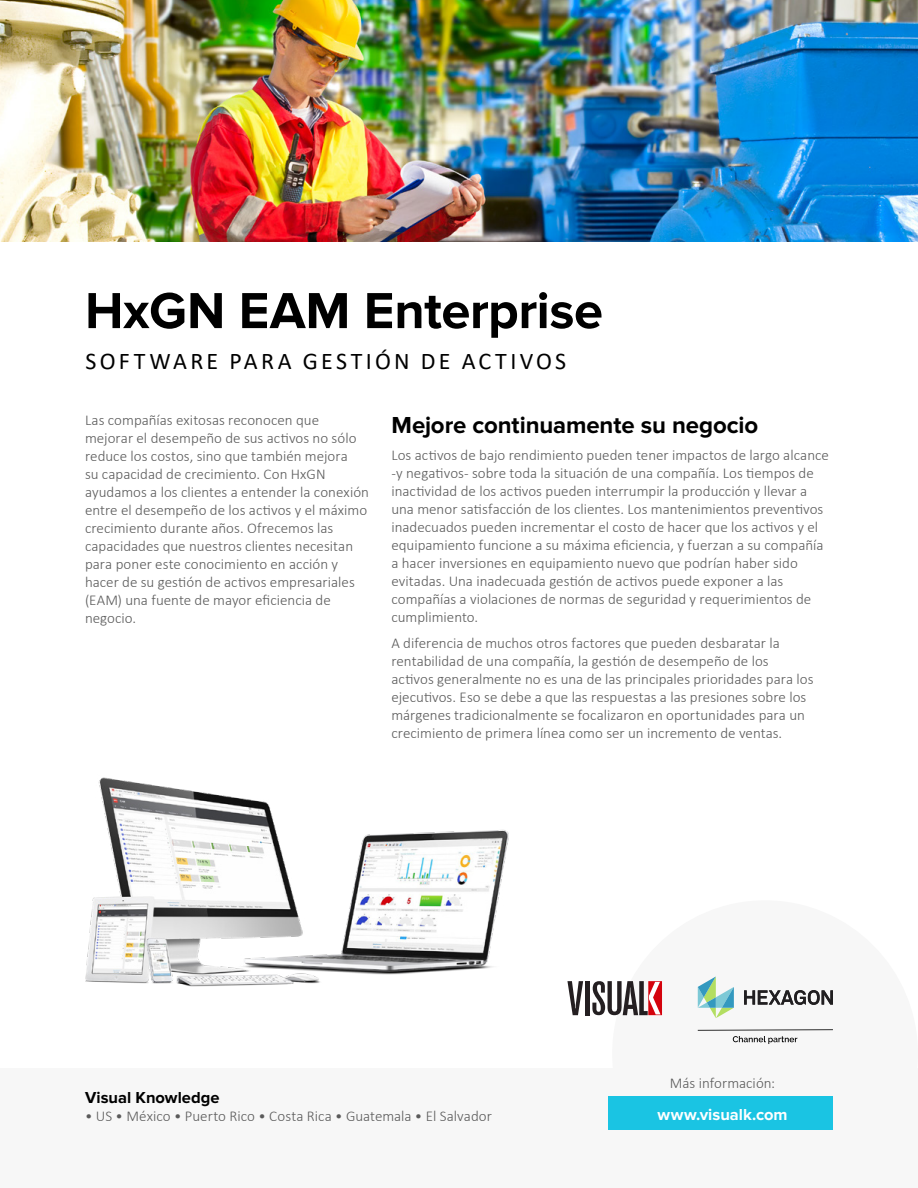
<style>
.page{position:relative;width:918px;height:1188px;background:#fff}
.page>*{position:absolute;margin:0;border:0;box-sizing:border-box;transform-origin:0 0}
.t1{font:700 52.5px "Proxima Nova";letter-spacing:-.01em;color:#000}
.t2{font:24px "Calibri";letter-spacing:.135em;color:#000}
.t3{font:700 24px "Proxima Nova";letter-spacing:-.005em;color:#000}
.t4{font:700 16.5px "Proxima Nova";color:#000}
.t5{font:700 16.5px "Proxima Nova";color:#fff}
.t6{font:300 15px/18px "Calibri";color:#5a5a5a}
</style>
<div class="page">
<img style="left:0;top:0;width:918px;height:242px">
<img style="left:85px;top:777px;width:424px;height:210px">
<svg style="left:567px;top:981px;width:16px;height:34px"></svg>
<hr style="left:585px;top:981px;width:4px;height:34px;background:#241f21">
<svg style="left:592px;top:981px;width:70px;height:34px"></svg>
<svg style="left:744px;top:990px;width:89px;height:15px"></svg>
<svg style="left:698px;top:976px;width:36px;height:42px"></svg>
<svg style="left:698px;top:1029px;width:135px;height:15px"></svg>
<div style="left:0;top:1069px;width:918px;height:119px;background:#f7f7f7"></div>
<div style="left:609px;top:1097px;width:224px;height:33px;background:#1ac4e3"></div>
<h1 class="t1" style="left:85px;top:280px;width:519px">HxGN EAM Enterprise</h1>
<h2 class="t2" style="left:86px;top:344px;width:482px">SOFTWARE PARA GESTIÓN DE ACTIVOS</h2>
<p class="t6" style="left:85px;top:411px;width:286px">Las compañías exitosas reconocen que mejorar el desempeño de sus activos no sólo reduce los costos, sino que también mejora<br>su capacidad de crecimiento. Con HxGN ayudamos a los clientes a entender la conexión entre el desempeño de los activos y el máximo crecimiento durante años. Ofrecemos las capacidades que nuestros clientes necesitan para poner este conocimiento en acción y hacer de su gestión de activos empresariales (EAM) una fuente de mayor eficiencia de negocio.</p>
<h2 class="t3" style="left:391px;top:411px;width:368px">Mejore continuamente su negocio</h2>
<p class="t6" style="left:391px;top:445px;width:439px">Los activos de bajo rendimiento pueden tener impactos de largo alcance -y negativos- sobre toda la situación de una compañía. Los tiempos de inactividad de los activos pueden interrumpir la producción y llevar a una menor satisfacción de los clientes. Los mantenimientos preventivos inadecuados pueden incrementar el costo de hacer que los activos y el equipamiento funcione a su máxima eficiencia, y fuerzan a su compañía a hacer inversiones en equipamiento nuevo que podrían haber sido evitadas. Una inadecuada gestión de activos puede exponer a las compañías a violaciones de normas de seguridad y requerimientos de cumplimiento.</p>
<p class="t6" style="left:391px;top:634px;width:424px">A diferencia de muchos otros factores que pueden desbaratar la rentabilidad de una compañía, la gestión de desempeño de los activos generalmente no es una de las principales prioridades para los ejecutivos. Eso se debe a que las respuestas a las presiones sobre los márgenes tradicionalmente se focalizaron en oportunidades para un crecimiento de primera línea como ser un incremento de ventas.</p>
<p class="t6" style="left:670px;top:1074px;width:107px">Más información:</p>
<p class="t4" style="left:85px;top:1088px;width:136px">Visual Knowledge</p>
<p class="t6" style="left:85px;top:1107px;width:408px">• US • México • Puerto Rico • Costa Rica • Guatemala • El Salvador</p>
<p class="t5" style="left:657px;top:1105px;width:132px">www.visualk.com</p>
</div>
